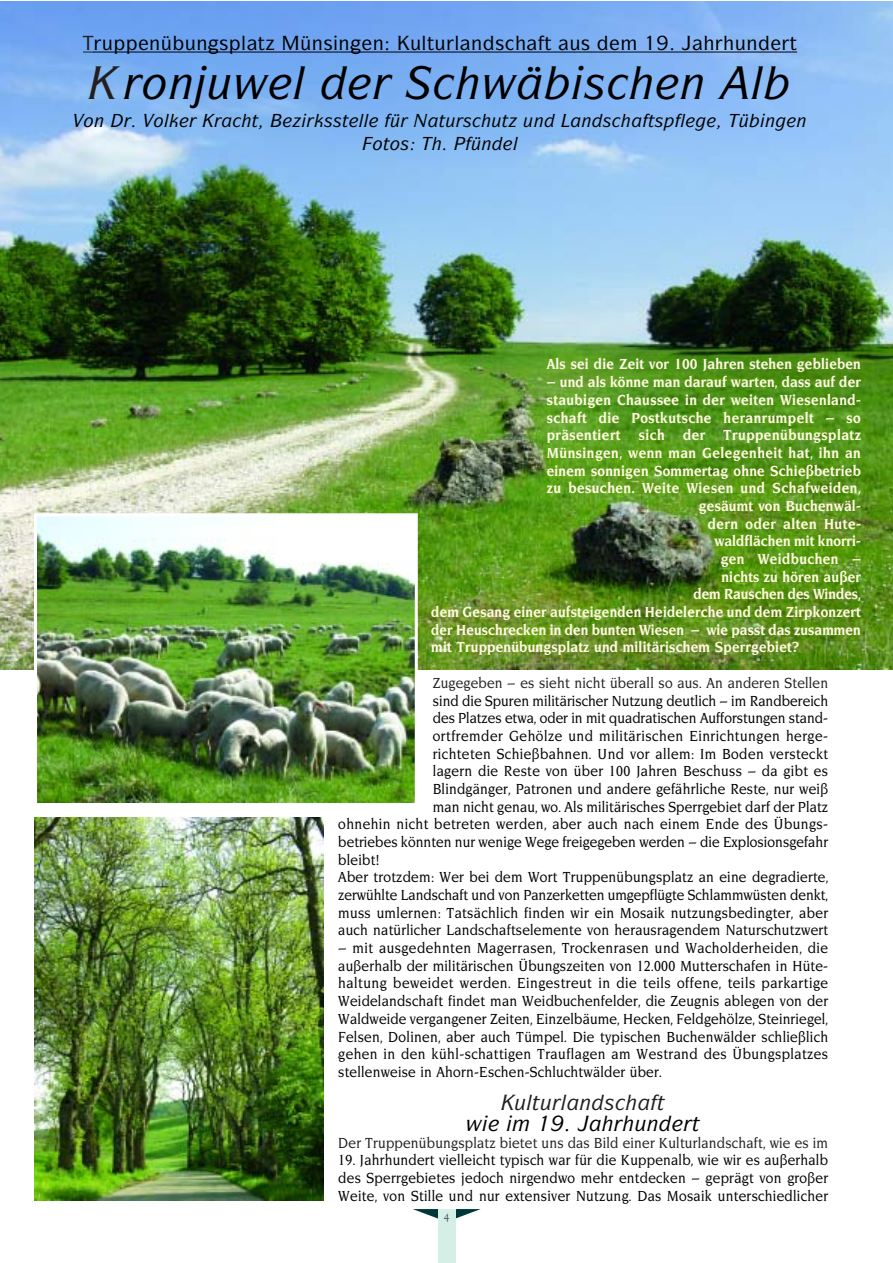
<style>
.page{position:relative;width:893px;height:1263px;background:#fff}
.page>*{position:absolute;margin:0;border:0;box-sizing:border-box;transform-origin:0 0}
.t1{font:italic 500 45px "Symbol";color:#000}
.t2{font:italic 500 21px "Symbol";color:#231f1f}
.t3{font:500 19.5px "Symbol";color:#000}
.t4{font:italic 500 18px "Symbol";color:#000}
.t5{font:500 15px/17.7px "Novarese SB";letter-spacing:.02em;color:#000;text-align:justify;scale:.9 1}
.t6{font:700 15px "Novarese SB";letter-spacing:.02em;color:#fffade;scale:.9 1}
.t7{font:700 15px "Novarese SB";letter-spacing:.04em;color:#fffade;scale:.9 1}
.t8{font:500 15px "Novarese SB";letter-spacing:.02em;color:#231f1f;scale:.9 1}
.t9{font:500 15px "Novarese SB";letter-spacing:.04em;color:#000;scale:.9 1}
.t10{font:700 15px "Novarese SB";letter-spacing:.02em;color:#fff6e0;scale:.9 1}
.t11{font:12px "Gas Reg Old";color:#45555f}
</style>
<div class="page">
<svg style="left:413px;top:1209px;width:67px;height:13px"></svg>
<div style="left:438px;top:1209px;width:17px;height:54px;background:#d5efe6"></div>
<img style="left:0;top:2px;width:892px;height:667px">
<hr style="left:93px;top:52px;width:704px;height:1px;background:#000">
<img style="left:34px;top:818px;width:290px;height:383px">
<img style="left:38px;top:517px;width:376px;height:285px">
<div style="left:34px;top:513px;width:384px;height:295px;border:3px solid #fff"></div>
<svg style="left:83px;top:36px;width:18px;height:17px"></svg>
<svg style="left:115px;top:39px;width:33px;height:15px"></svg>
<svg style="left:174px;top:36px;width:9px;height:14px"></svg>
<svg style="left:208px;top:39px;width:10px;height:15px"></svg>
<svg style="left:230px;top:39px;width:10px;height:15px"></svg>
<svg style="left:247px;top:39px;width:9px;height:11px"></svg>
<svg style="left:266px;top:40px;width:8px;height:10px"></svg>
<svg style="left:283px;top:36px;width:15px;height:14px"></svg>
<svg style="left:334px;top:36px;width:3px;height:14px"></svg>
<svg style="left:351px;top:39px;width:20px;height:15px"></svg>
<svg style="left:386px;top:41px;width:2px;height:9px"></svg>
<svg style="left:398px;top:36px;width:12px;height:14px"></svg>
<svg style="left:447px;top:39px;width:7px;height:11px"></svg>
<svg style="left:461px;top:39px;width:9px;height:11px"></svg>
<svg style="left:484px;top:36px;width:9px;height:14px"></svg>
<svg style="left:506px;top:36px;width:38px;height:14px"></svg>
<svg style="left:559px;top:39px;width:9px;height:11px"></svg>
<svg style="left:598px;top:36px;width:38px;height:14px"></svg>
<svg style="left:647px;top:36px;width:4px;height:14px"></svg>
<svg style="left:657px;top:36px;width:16px;height:14px"></svg>
<svg style="left:88px;top:66px;width:55px;height:33px;background:#82b5f2"></svg>
<svg style="left:190px;top:65px;width:17px;height:43px"></svg>
<svg style="left:236px;top:74px;width:55px;height:25px"></svg>
<div style="left:321px;top:66px;width:71px;height:33px;background:#78aef1"></div>
<div style="left:406px;top:65px;width:72px;height:34px;background:#7aaff3"></div>
<div style="left:484px;top:65px;width:99px;height:34px;background:#7db2f4"></div>
<div style="left:608px;top:66px;width:70px;height:33px;background:#84b6f6"></div>
<svg style="left:717px;top:66px;width:31px;height:33px"></svg>
<svg style="left:764px;top:66px;width:24px;height:33px"></svg>
<svg style="left:111px;top:114px;width:23px;height:13px"></svg>
<svg style="left:270px;top:114px;width:54px;height:13px"></svg>
<svg style="left:349px;top:117px;width:9px;height:10px"></svg>
<svg style="left:369px;top:117px;width:9px;height:10px"></svg>
<svg style="left:385px;top:114px;width:7px;height:13px"></svg>
<svg style="left:400px;top:117px;width:8px;height:10px"></svg>
<svg style="left:414px;top:114px;width:24px;height:13px"></svg>
<svg style="left:456px;top:117px;width:8px;height:10px"></svg>
<svg style="left:473px;top:114px;width:17px;height:13px"></svg>
<svg style="left:508px;top:118px;width:9px;height:9px"></svg>
<svg style="left:544px;top:114px;width:11px;height:13px"></svg>
<svg style="left:663px;top:114px;width:57px;height:17px"></svg>
<svg style="left:729px;top:114px;width:10px;height:13px"></svg>
<svg style="left:749px;top:114px;width:16px;height:13px"></svg>
<svg style="left:775px;top:117px;width:20px;height:14px"></svg>
<svg style="left:362px;top:137px;width:11px;height:13px"></svg>
<svg style="left:411px;top:141px;width:3px;height:9px"></svg>
<svg style="left:423px;top:137px;width:22px;height:13px"></svg>
<svg style="left:454px;top:136px;width:19px;height:14px"></svg>
<svg style="left:492px;top:137px;width:20px;height:13px"></svg>
<svg style="left:682px;top:36px;width:114px;height:14px;background:#8ab8f4"></svg>
<svg style="left:74px;top:114px;width:29px;height:13px"></svg>
<div style="left:144px;top:114px;width:118px;height:15px;background:#86b9f2"></div>
<svg style="left:561px;top:114px;width:89px;height:13px"></svg>
<h3 class="t3" style="left:102px;top:36px;width:165px">◆ ■✓◆■▲●▼</h3>
<h3 class="t3" style="left:300px;top:36px;width:85px">✓■▲■ ■</h3>
<h3 class="t3" style="left:410px;top:36px;width:96px">◆●▼◆ ● ■ ▲</h3>
<h3 class="t3" style="left:544px;top:36px;width:47px">▼ ◆▲</h3>
<h1 class="t1" style="left:143px;top:67px;width:92px">□■◆</h1>
<h1 class="t1" style="left:294px;top:67px;width:13px">●</h1>
<h1 class="t1" style="left:585px;top:67px;width:180px">▲ ■ ●</h1>
<p class="t4" style="left:324px;top:114px;width:78px">▲▲▼ ●● ✓</p>
<p class="t4" style="left:439px;top:114px;width:106px">▼◆ ▲ ◆▼ ◆■</p>
<p class="t4" style="left:648px;top:114px;width:39px">▼▲ ●</p>
<p class="t4" style="left:739px;top:114px;width:69px">✓■■</p>
<p class="t4" style="left:373px;top:137px;width:38px">□▼□▲</p>
<p class="t4" style="left:471px;top:137px;width:48px">✓■ ●</p>
<p class="t10" style="left:546px;top:357px;width:350px">Als sei die Zeit vor 100 Jahren stehen geblieben</p>
<p class="t6" style="left:546px;top:374px;width:350px">– und als könne man darauf warten, dass auf der</p>
<p class="t6" style="left:546px;top:392px;width:350px">staubigen Chaussee in der weiten Wiesenland-</p>
<p class="t7" style="left:546px;top:410px;width:350px">schaft die Postkutsche heranrumpelt – so</p>
<p class="t7" style="left:546px;top:427px;width:350px">präsentiert sich der Truppenübungsplatz</p>
<p class="t7" style="left:546px;top:445px;width:350px">Münsingen, wenn man Gelegenheit hat, ihn an</p>
<p class="t6" style="left:546px;top:463px;width:350px">einem sonnigen Sommertag ohne Schießbetrieb</p>
<p class="t7" style="left:546px;top:480px;width:350px">zu besuchen. Weite Wiesen und Schafweiden,</p>
<p class="t6" style="left:699px;top:498px;width:181px">gesäumt von Buchenwäl-</p>
<p class="t7" style="left:707px;top:516px;width:171px">dern oder alten Hute-</p>
<p class="t6" style="left:714px;top:533px;width:164px">waldflächen mit knorri-</p>
<p class="t6" style="left:720px;top:551px;width:157px">gen Weidbuchen –</p>
<p class="t6" style="left:721px;top:569px;width:156px">nichts zu hören außer</p>
<p class="t6" style="left:693px;top:587px;width:187px">dem Rauschen des Windes,</p>
<p class="t6" style="left:431px;top:604px;width:478px">dem Gesang einer aufsteigenden Heidelerche und dem Zirpkonzert</p>
<p class="t6" style="left:431px;top:622px;width:479px">der Heuschrecken in den bunten Wiesen – wie passt das zusammen</p>
<p class="t6" style="left:431px;top:640px;width:410px">mit Truppenübungsplatz und militärischem Sperrgebiet?</p>
<p class="t8" style="left:433px;top:675px;width:440px">Zugegeben – es sieht nicht überall so aus. An anderen Stellen</p>
<p class="t5" style="left:433px;top:692px;width:440px">sind die Spuren militärischer Nutzung deutlich – im Randbereich</p>
<p class="t5" style="left:433px;top:710px;width:440px">des Platzes etwa, oder in mit quadratischen Aufforstungen stand-</p>
<p class="t9" style="left:433px;top:728px;width:440px">ortfremder Gehölze und militärischen Einrichtungen herge-</p>
<p class="t5" style="left:433px;top:745px;width:440px">richteten Schießbahnen. Und vor allem: Im Boden versteckt</p>
<p class="t5" style="left:433px;top:763px;width:440px">lagern die Reste von über 100 Jahren Beschuss – da gibt es</p>
<p class="t5" style="left:433px;top:780px;width:440px">Blindgänger, Patronen und andere gefährliche Reste, nur weiß</p>
<p class="t5" style="left:433px;top:798px;width:440px">man nicht genau, wo. Als militärisches Sperrgebiet darf der Platz</p>
<p class="t5" style="left:338px;top:816px;width:545px">ohnehin nicht betreten werden, aber auch nach einem Ende des Übungs-</p>
<p class="t5" style="left:338px;top:833px;width:545px">betriebes könnten nur wenige Wege freigegeben werden – die Explosionsgefahr</p>
<p class="t5" style="left:338px;top:851px;width:48px">bleibt!</p>
<p class="t5" style="left:338px;top:869px;width:546px">Aber trotzdem: Wer bei dem Wort Truppenübungsplatz an eine degradierte,</p>
<p class="t5" style="left:338px;top:887px;width:545px">zerwühlte Landschaft und von Panzerketten umgepflügte Schlammwüsten denkt,</p>
<p class="t5" style="left:338px;top:904px;width:545px">muss umlernen: Tatsächlich finden wir ein Mosaik nutzungsbedingter, aber</p>
<p class="t5" style="left:338px;top:922px;width:545px">auch natürlicher Landschaftselemente von herausragendem Naturschutzwert</p>
<p class="t5" style="left:338px;top:940px;width:545px">– mit ausgedehnten Magerrasen, Trockenrasen und Wacholderheiden, die außerhalb der militärischen Übungszeiten von 12.000 Mutterschafen in Hüte&shy;haltung beweidet werden. Eingestreut in die teils offene, teils parkartige Weidelandschaft findet man Weidbuchenfelder, die Zeugnis ablegen von der Waldweide vergangener Zeiten, Einzelbäume, Hecken, Feldgehölze, Steinriegel, Felsen, Dolinen, aber auch Tümpel. Die typischen Buchenwälder schließlich gehen in den kühl-schattigen Trauflagen am Westrand des Übungsplatzes stellenweise in Ahorn-Eschen-Schluchtwälder über.</p>
<h2 class="t2" style="left:514px;top:1095px;width:102px">◆●▼◆ ● ■ ▲</h2>
<p class="t8" style="left:338px;top:1135px;width:545px">Der Truppenübungsplatz bietet uns das Bild einer Kulturlandschaft, wie es im</p>
<p class="t5" style="left:338px;top:1152px;width:545px">19. Jahrhundert vielleicht typisch war für die Kuppenalb, wie wir es außerhalb des Sperrgebietes jedoch nirgendwo mehr entdecken – geprägt von großer Weite, von Stille und nur extensiver Nutzung. Das Mosaik unterschiedlicher</p>
<p class="t11" style="left:444px;top:1209px;width:7px">4</p>
</div>
